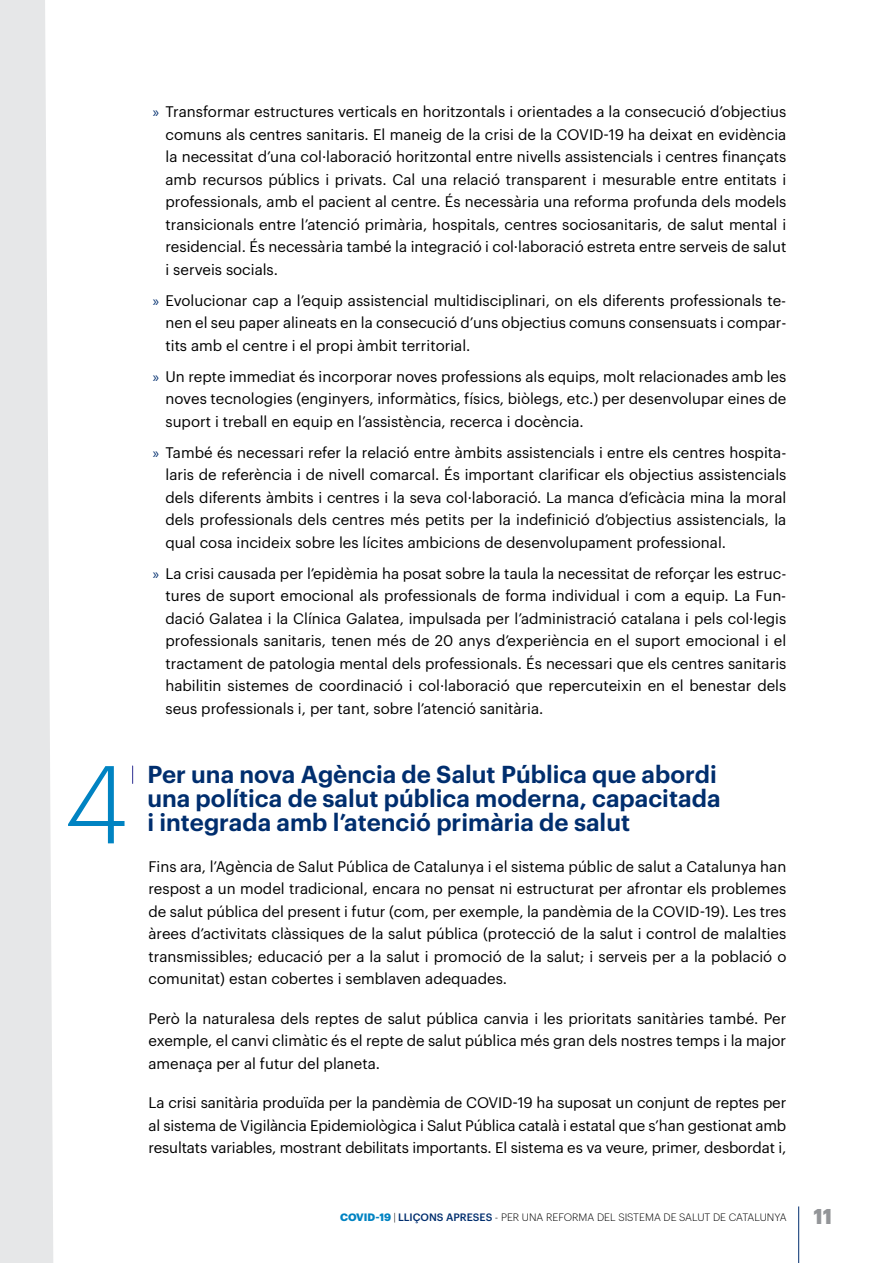
<style>
.page{position:relative;width:893px;height:1263px;background:#fff}
.page>*{position:absolute;margin:0;border:0;box-sizing:border-box;transform-origin:0 0}
.t1{font:300 108px "Graphik";color:#0083c2}
.t2{font:600 24px/24px "Graphik";color:#002e6e}
.t3{font:700 21px "Graphik";color:#939598}
.t4{font:15px/22.5px "Graphik";color:#000;text-align:justify}
.t5{font:300 10.5px "Graphik";color:#000}
.s1{font-family:"Myriad Pro";color:#002e6e}
.s2{font-weight:700;color:#0083c2}
.s3{font-weight:500;color:#002e6e}
</style>
<div class="page">
<hr style="left:798px;top:1206px;width:1px;height:57px;background:#002e6e">
<svg style="left:0;top:0;width:53px;height:1263px;background:#e7e8e9"></svg>
<svg style="left:132px;top:766px;width:1px;height:17px"></svg>
<h1 class="t1" style="left:64px;top:725px;width:66px">4</h1>
<p class="t4" style="left:166px;top:99px;width:622px;text-indent:-13px"><span class="s1">»</span> Transformar estructures verticals en horitzontals i orientades a la consecució d’objectius comuns als centres sanitaris. El maneig de la crisi de la COVID-19 ha deixat en evidència la necessitat d’una col·laboració horitzontal entre nivells assistencials i centres finançats amb recursos públics i privats. Cal una relació transparent i mesurable entre entitats i professionals, amb el pacient al centre. És necessària una reforma profunda dels models transicionals entre l’atenció primària, hospitals, centres sociosanitaris, de salut mental i residencial. És necessària també la integració i col·laboració estreta entre serveis de salut i serveis socials.</p>
<p class="t4" style="left:166px;top:288px;width:622px;text-indent:-13px"><span class="s1">»</span> Evolucionar cap a l’equip assistencial multidisciplinari, on els diferents professionals te&shy;nen el seu paper alineats en la consecució d’uns objectius comuns consensuats i compar&shy;tits amb el centre i el propi àmbit territorial.</p>
<p class="t4" style="left:166px;top:364px;width:622px;text-indent:-13px"><span class="s1">»</span> U n repte immediat és incorporar noves professions als equips, molt relacionades amb les noves tecnologies (enginyers, informàtics, físics, biòlegs, etc.) per desenvolupar eines de suport i treball en equip en l’assistència, recerca i docència.</p>
<p class="t4" style="left:166px;top:440px;width:622px;text-indent:-13px"><span class="s1">»</span> També és necessari refer la relació entre àmbits assistencials i entre els centres hospita&shy;laris de referència i de nivell comarcal. És important clarificar els objectius assistencials dels diferents àmbits i centres i la seva col·laboració. La manca d’eficàcia mina la moral dels professionals dels centres més petits per la indefinició d’objectius assistencials, la qual cosa incideix sobre les lícites ambicions de desenvolupament professional.</p>
<p class="t4" style="left:166px;top:561px;width:622px;text-indent:-13px"><span class="s1">»</span> La crisi causada per l’epidèmia ha posat sobre la taula la necessitat de reforçar les estruc&shy;tures de suport emocional als professionals de forma individual i com a equip. La Fun&shy;dació Galatea i la Clínica Galatea, impulsada per l’administració catalana i pels col·legis professionals sanitaris, tenen més de 20 anys d’experiència en el suport emocional i el tractament de patologia mental dels professionals. És necessari que els centres sanitaris habilitin sistemes de coordinació i col·laboració que repercuteixin en el benestar dels seus professionals i, per tant, sobre l’atenció sanitària.</p>
<h2 class="t2" style="left:147px;top:760px;width:575px">Per una nova Agència de Salut Pública que abordi una política de salut pública moderna, capacitada i integrada amb l’atenció primària de salut</h2>
<p class="t4" style="left:148px;top:854px;width:639px">Fins ara, l’Agència de Salut Pública de Catalunya i el sistema públic de salut a Catalunya han respost a un model tradicional, encara no pensat ni estructurat per afrontar els problemes de salut pública del present i futur (com, per exemple, la pandèmia de la COVID-19). Les tres àrees d’activitats clàssiques de la salut pública (protecció de la salut i control de malalties transmissibles; educació per a la salut i promoció de la salut; i serveis per a la població o comunitat) estan cobertes i semblaven adequades.</p>
<p class="t4" style="left:148px;top:1006px;width:639px">Però la naturalesa dels reptes de salut pública canvia i les prioritats sanitàries també. Per exemple, el canvi climàtic és el repte de salut pública més gran dels nostres temps i la major amenaça per al futur del planeta.</p>
<p class="t4" style="left:148px;top:1090px;width:639px">La crisi sanitària produïda per la pandèmia de COVID-19 ha suposat un conjunt de reptes per al sistema de Vigilància Epidemiològica i Salut Pública català i estatal que s’han gestionat amb resultats variables, mostrant debilitats importants. El sistema es va veure, primer, desbordat i,</p>
<p class="t5" style="left:340px;top:1209px;width:448px"><span class="s2">COVID-19</span> | <span class="s3">LLIÇONS APRESES</span> - PER UNA REFORMA DEL SISTEMA DE SALUT DE CATALUNYA</p>
<h3 class="t3" style="left:813px;top:1200px;width:20px">11</h3>
</div>
